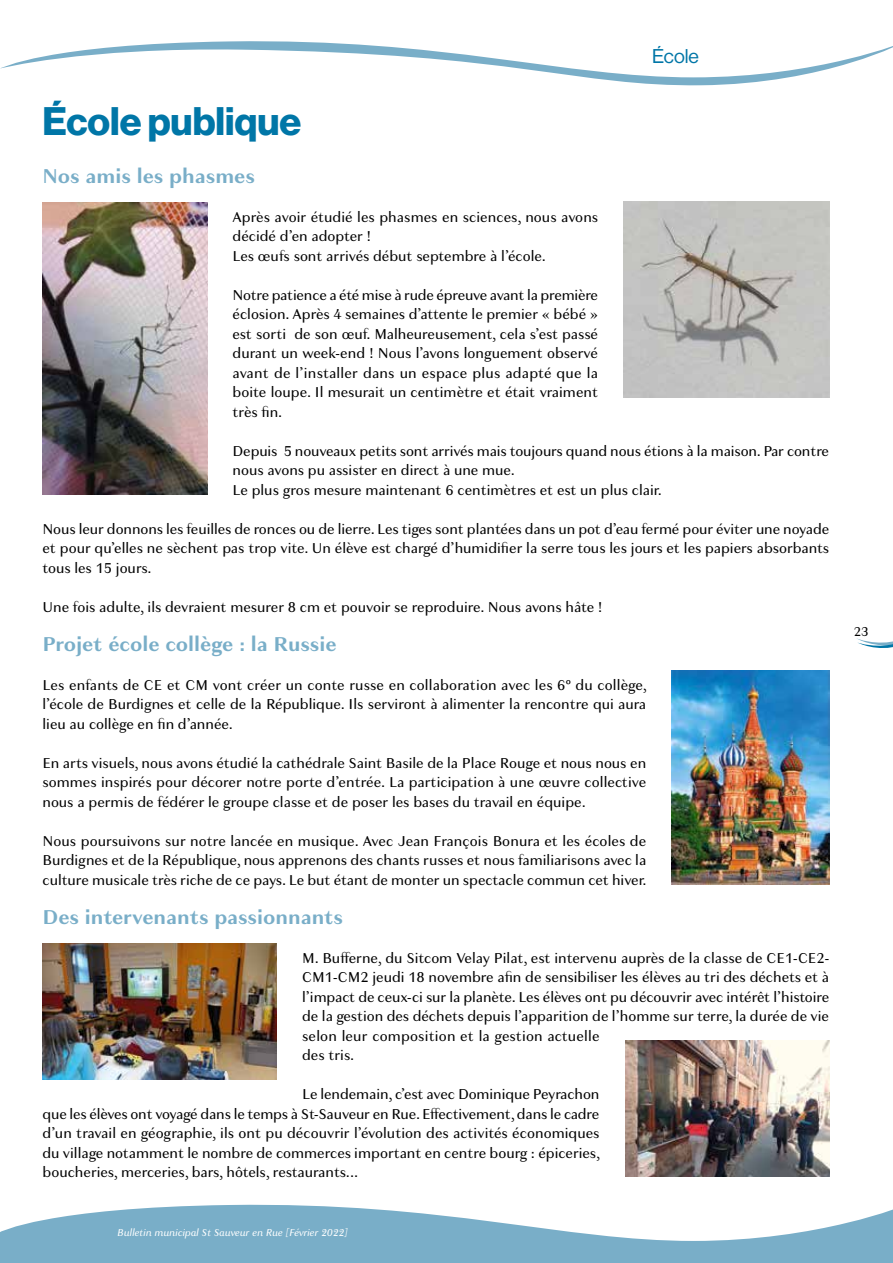
<style>
.page{position:relative;width:893px;height:1263px;background:#fff}
.page>*{position:absolute;margin:0;border:0;box-sizing:border-box;transform-origin:0 0}
.t1{font:39px "N Haas Grotesk DS Pro 75 Bd";color:#0076a7}
.t2{font:700 21px "Granville";color:#79aec8}
.t3{font:19.5px "N Haas Grotesk DS Pro 55 Rg";color:#0076a7}
.t4{font:15px/19.5px "Granville";color:#000;text-align:justify}
.t5{font:13.5px "Granville";color:#000}
.t6{font:italic 10.5px "Granville";color:#fff}
</style>
<div class="page">
<svg style="left:857px;top:638px;width:36px;height:10px"></svg>
<svg style="left:1px;top:1204px;width:892px;height:59px;fill:#79aec8"></svg>
<svg style="left:0;top:41px;width:893px;height:45px"></svg>
<svg style="left:0;top:1231px;width:1px;height:32px"></svg>
<img style="left:672px;top:670px;width:157px;height:215px">
<img style="left:43px;top:202px;width:164px;height:293px">
<img style="left:624px;top:201px;width:205px;height:196px">
<img style="left:43px;top:943px;width:234px;height:137px">
<img style="left:625px;top:1041px;width:204px;height:136px">
<h1 class="t1" style="left:43px;top:98px;width:260px">École publique</h1>
<h3 class="t3" style="left:652px;top:45px;width:48px">École</h3>
<h2 class="t2" style="left:43px;top:161px;width:214px">Nos amis les phasmes</h2>
<p class="t4" style="left:233px;top:207px;width:367px;text-align:left">Après avoir étudié les phasmes en sciences, nous avons décidé d’en adopter !<br>Les œufs sont arrivés début septembre à l’école.</p>
<p class="t4" style="left:233px;top:285px;width:367px">Notre patience a été mise à rude épreuve avant la première éclosion. Après 4 semaines d’attente le premier « bébé » est sorti de son œuf. Malheureusement, cela s’est passé durant un week-end ! Nous l’avons longuement observé avant de l’installer dans un espace plus adapté que la boite loupe. Il mesurait un centimètre et était vraiment très fin.</p>
<p class="t4" style="left:233px;top:441px;width:598px;text-align:left">Depuis 5 nouveaux petits sont arrivés mais toujours quand nous étions à la maison. Par contre nous avons pu assister en direct à une mue.<br>Le plus gros mesure maintenant 6 centimètres et est un plus clair.</p>
<p class="t4" style="left:43px;top:519px;width:788px">Nous leur donnons les feuilles de ronces ou de lierre. Les tiges sont plantées dans un pot d’eau fermé pour éviter une noyade et pour qu’elles ne sèchent pas trop vite. Un élève est chargé d’humidifier la serre tous les jours et les papiers absorbants tous les 15 jours.</p>
<p class="t4" style="left:43px;top:597px;width:561px">Une fois adulte, ils devraient mesurer 8 cm et pouvoir se reproduire. Nous avons hâte !</p>
<h2 class="t2" style="left:43px;top:629px;width:296px">Projet école collège : la Russie</h2>
<p class="t4" style="left:43px;top:675px;width:606px">Les enfants de CE et CM vont créer un conte russe en collaboration avec les 6° du collège, l’école de Burdignes et celle de la République. Ils serviront à alimenter la rencontre qui aura lieu au collège en fin d’année.</p>
<p class="t4" style="left:43px;top:753px;width:605px">En arts visuels, nous avons étudié la cathédrale Saint Basile de la Place Rouge et nous nous en sommes inspirés pour décorer notre porte d’entrée. La participation à une œuvre collective nous a permis de fédérer le groupe classe et de poser les bases du travail en équipe.</p>
<p class="t4" style="left:43px;top:831px;width:606px">Nous poursuivons sur notre lancée en musique. Avec Jean François Bonura et les écoles de Burdignes et de la République, nous apprenons des chants russes et nous familiarisons avec la culture musicale très riche de ce pays. Le but étant de monter un spectacle commun cet hiver.</p>
<h2 class="t2" style="left:43px;top:902px;width:302px">Des intervenants passionnants</h2>
<p class="t4" style="left:302px;top:948px;width:529px;text-align:left">M. Bufferne, du Sitcom Velay Pilat, est intervenu auprès de la classe de CE1-CE2- CM1-CM2 jeudi 18 novembre afin de sensibiliser les élèves au tri des déchets et à l’impact de ceux-ci sur la planète. Les élèves ont pu découvrir avec intérêt l’histoire de la gestion des déchets depuis l’apparition de l’homme sur terre, la durée de vie selon leur composition et la gestion actuelle<br>des tris.</p>
<p class="t4" style="left:43px;top:1085px;width:559px;text-indent:260px">Le lendemain, c’est avec Dominique Peyrachon que les élèves ont voyagé dans le temps à St-Sauveur en Rue. Effectivement, dans le cadre d’un travail en géographie, ils ont pu découvrir l’évolution des activités économiques du village notamment le nombre de commerces important en centre bourg : épiceries, boucheries, merceries, bars, hôtels, restaurants...</p>
<p class="t6" style="left:118px;top:1225px;width:232px">Bulletin municipal St Sauveur en Rue [Février 2022]</p>
<p class="t5" style="left:854px;top:623px;width:16px">23</p>
</div>
